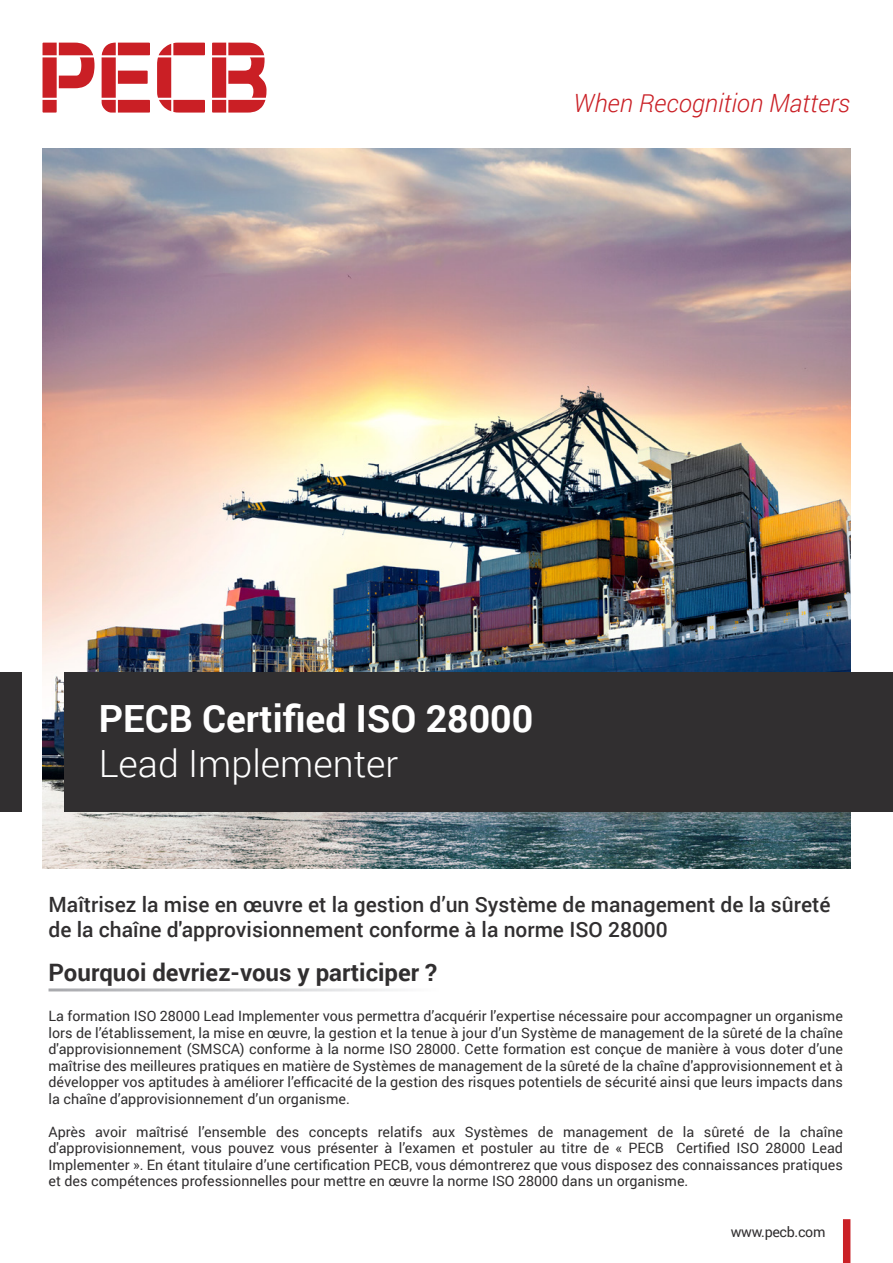
<style>
.page{position:relative;width:893px;height:1263px;background:#fff}
.page>*{position:absolute;margin:0;border:0;box-sizing:border-box;transform-origin:0 0}
.t1{font:700 37.5px "Roboto";color:#fff}
.t2{font:300 37.5px "Roboto";color:#fff}
.t3{font:italic 300 25.2px "Roboto";color:#ca2026}
.t4{font:700 24px "Roboto";color:#312f30}
.t5{font:500 21px/25.2px "Roboto";color:#312f30}
.Bullet_Points{font:14.25px/16.5px "Roboto";color:#312f30;text-align:justify}
.Bullet_Points-2{font:14.25px "Roboto";letter-spacing:-.025em;color:#312f30}
</style>
<div class="page">
<img style="left:43px;top:149px;width:807px;height:719px">
<svg style="left:102px;top:43px;width:48px;height:70px"></svg>
<svg style="left:157px;top:43px;width:48px;height:70px"></svg>
<svg style="left:212px;top:43px;width:54px;height:70px"></svg>
<svg style="left:43px;top:43px;width:52px;height:70px"></svg>
<div style="left:843px;top:1219px;width:7px;height:44px;background:#ca2026"></div>
<div style="left:65px;top:672px;width:828px;height:139px;background:#312f30"></div>
<div style="left:0;top:672px;width:21px;height:139px;background:#312f30"></div>
<p class="t3" style="left:573px;top:86px;width:278px">When Recognition Matters</p>
<p class="t1" style="left:99px;top:692px;width:436px">PECB Certified ISO 28000</p>
<p class="t2" style="left:99px;top:738px;width:301px">Lead Implementer</p>
<p class="t5" style="left:49px;top:891px;width:783px">Maîtrisez la mise en œuvre et la gestion d’un Système de management de la sûreté de la chaîne d'approvisionnement conforme à la norme ISO 28000</p>
<p class="t4" style="left:49px;top:955px;width:390px">Pourquoi devriez-vous y participer ?</p>
<p class="Bullet_Points" style="left:49px;top:1007px;width:796px">La formation ISO 28000 Lead Implementer vous permettra d’acquérir l’expertise nécessaire pour accompagner un organisme lors de l’établissement, la mise en œuvre, la gestion et la tenue à jour d’un Système de management de la sûreté de la chaîne d'approvisionnement (SMSCA) conforme à la norme ISO 28000. Cette formation est conçue de manière à vous doter d’une maîtrise des meilleures pratiques en matière de Systèmes de management de la sûreté de la chaîne d'approvisionnement et à développer vos aptitudes à améliorer l’efficacité de la gestion des risques potentiels de sécurité ainsi que leurs impacts dans la chaîne d’approvisionnement d’un organisme.</p>
<p class="Bullet_Points" style="left:49px;top:1123px;width:796px">Après avoir maîtrisé l’ensemble des concepts relatifs aux Systèmes de management de la sûreté de la chaîne d'approvisionnement, vous pouvez vous présenter à l’examen et postuler au titre de « PECB Certified ISO 28000 Lead Implementer ». En étant titulaire d’une certification PECB, vous démontrerez que vous disposez des connaissances pratiques et des compétences professionnelles pour mettre en œuvre la norme ISO 28000 dans un organisme.</p>
<p class="Bullet_Points-2" style="left:731px;top:1221px;width:96px">www.pecb.com</p>
</div>
